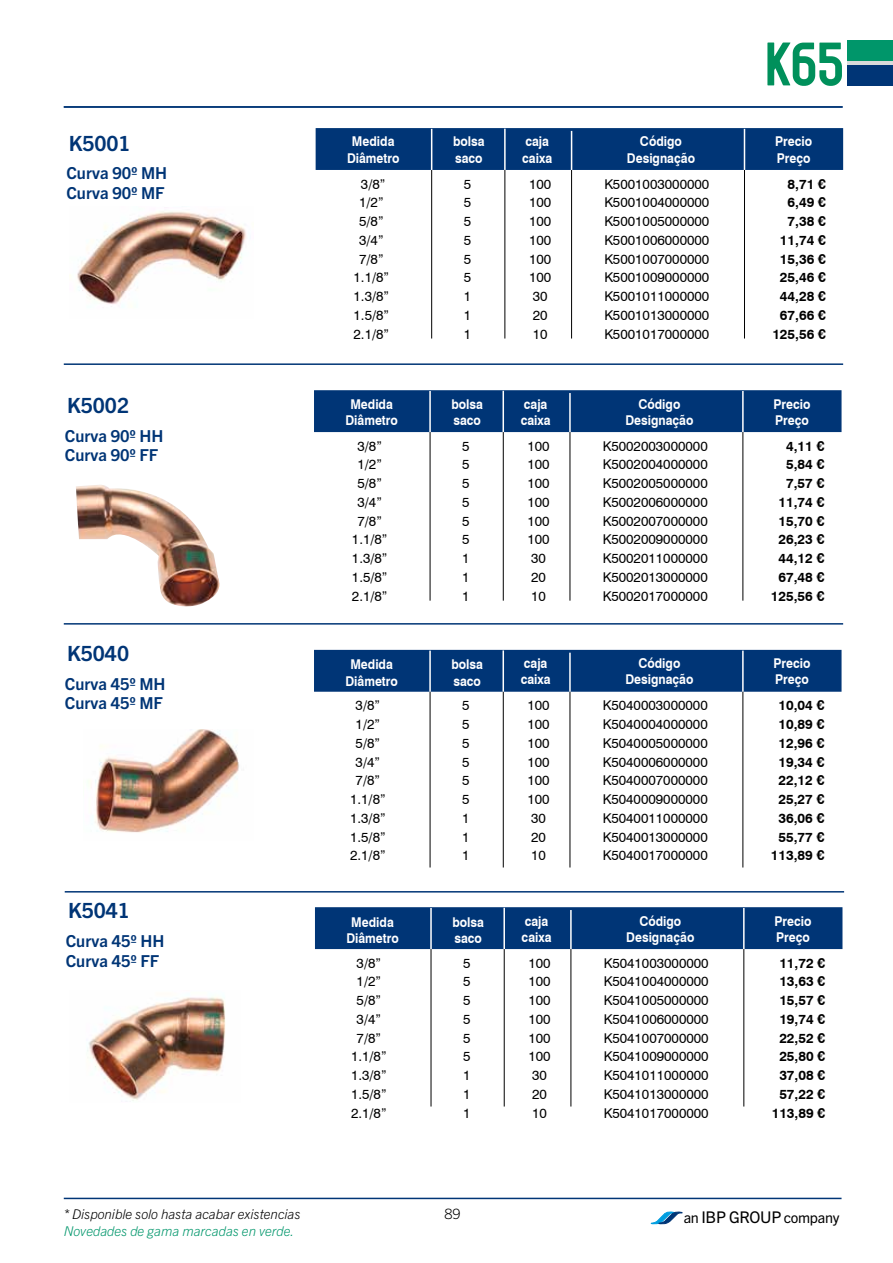
<style>
.page{position:relative;width:893px;height:1263px;background:#fff}
.page>*{position:absolute;margin:0;border:0;box-sizing:border-box;transform-origin:0 0}
.t1{font:700 21px "Trade Gothic Next LT Pro";color:#003576}
.t2{font:700 16.5px/19.8px "Trade Gothic Next LT Pro";color:#003576}
.t3{font:14.55px "Trade Gothic Next LT Pro";letter-spacing:-.02em;color:#000}
.t4{font:300 14.25px "Trade Gothic Next LT Pro";color:#000}
.t5{font:13.5px/18.8px "Swiss 721 BT";color:#000;text-align:justify}
.t6{font:700 13.5px/16.2px "Swiss 721 BT";color:#fff;scale:.9 1}
.t7{font:700 13.5px/18.8px "Swiss 721 BT";color:#000;text-align:right}
.t8{font:italic 300 13.5px "Trade Gothic Next LT Pro";color:#000}
.t9{font:italic 300 13.5px "Trade Gothic Next LT Pro";color:#00966b}
.s1{font-size:16.2px}
</style>
<div class="page">
<svg style="left:651px;top:1211px;width:31px;height:13px"></svg>
<hr style="left:64px;top:1198px;width:777px;height:1px;background:#003576">
<svg style="left:767px;top:43px;width:75px;height:43px"></svg>
<img style="left:70px;top:211px;width:176px;height:96px">
<img style="left:76px;top:485px;width:144px;height:122px">
<img style="left:88px;top:729px;width:151px;height:104px">
<img style="left:87px;top:997px;width:139px;height:104px">
<div style="left:848px;top:59px;width:45px;height:9px;background:#d9dadb"></div>
<div style="left:848px;top:40px;width:45px;height:21px;background:#00966a"></div>
<div style="left:848px;top:65px;width:45px;height:21px;background:#003576"></div>
<hr style="left:64px;top:106px;width:779px;height:2px;background:#003576">
<hr style="left:431px;top:129px;width:1px;height:209px;background:#000">
<hr style="left:504px;top:129px;width:1px;height:209px;background:#000">
<hr style="left:571px;top:131px;width:1px;height:207px;background:#000">
<hr style="left:744px;top:131px;width:1px;height:207px;background:#000">
<div style="left:316px;top:128px;width:527px;height:42px;background:#003576;border:2px solid #003576"></div>
<hr style="left:431px;top:129px;width:1px;height:41px;background:#fff">
<hr style="left:504px;top:129px;width:2px;height:41px;background:#fff">
<hr style="left:571px;top:131px;width:1px;height:39px;background:#fff">
<hr style="left:744px;top:129px;width:1px;height:41px;background:#fff">
<hr style="left:64px;top:363px;width:779px;height:2px;background:#003576">
<hr style="left:430px;top:391px;width:1px;height:210px;background:#000">
<hr style="left:503px;top:391px;width:1px;height:210px;background:#000">
<hr style="left:570px;top:393px;width:1px;height:208px;background:#000">
<hr style="left:742px;top:393px;width:1px;height:208px;background:#000">
<div style="left:314px;top:390px;width:527px;height:42px;background:#003576;border:2px solid #003576"></div>
<hr style="left:429px;top:391px;width:2px;height:41px;background:#fff">
<hr style="left:502px;top:391px;width:2px;height:41px;background:#fff">
<hr style="left:569px;top:393px;width:2px;height:39px;background:#fff">
<hr style="left:742px;top:391px;width:2px;height:41px;background:#fff">
<hr style="left:64px;top:623px;width:779px;height:2px;background:#003576">
<hr style="left:430px;top:651px;width:1px;height:216px;background:#000">
<hr style="left:503px;top:651px;width:1px;height:216px;background:#000">
<hr style="left:570px;top:653px;width:1px;height:214px;background:#000">
<hr style="left:742px;top:653px;width:1px;height:214px;background:#000">
<div style="left:314px;top:650px;width:527px;height:42px;background:#003576;border:2px solid #003576"></div>
<hr style="left:429px;top:651px;width:2px;height:41px;background:#fff">
<hr style="left:502px;top:650px;width:2px;height:42px;background:#fff">
<hr style="left:569px;top:653px;width:2px;height:39px;background:#fff">
<hr style="left:742px;top:651px;width:2px;height:41px;background:#fff">
<hr style="left:65px;top:891px;width:779px;height:1px;background:#003576">
<hr style="left:431px;top:908px;width:1px;height:198px;background:#000">
<hr style="left:504px;top:908px;width:1px;height:198px;background:#000">
<hr style="left:570px;top:910px;width:1px;height:196px;background:#000">
<hr style="left:743px;top:910px;width:1px;height:196px;background:#000">
<div style="left:315px;top:907px;width:527px;height:42px;background:#003576;border:2px solid #003576"></div>
<hr style="left:430px;top:908px;width:2px;height:41px;background:#fff">
<hr style="left:503px;top:908px;width:2px;height:41px;background:#fff">
<hr style="left:570px;top:910px;width:2px;height:39px;background:#fff">
<hr style="left:743px;top:908px;width:2px;height:41px;background:#fff">
<h1 class="t1" style="left:69px;top:128px;width:63px">K5001</h1>
<p class="t6" style="left:627px;top:133px;width:77px;text-align:center">Código<br>Designação</p>
<p class="t6" style="left:347px;top:133px;width:60px;text-align:center">Medida<br>Diâmetro</p>
<p class="t6" style="left:453px;top:133px;width:37px">bolsa saco</p>
<p class="t6" style="left:775px;top:133px;width:43px">Precio<br>Preço</p>
<p class="t6" style="left:522px;top:133px;width:35px">caja caixa</p>
<p class="t2" style="left:66px;top:162px;width:102px">Curva 90º MH<br>Curva 90º MF</p>
<p class="t5" style="left:604px;top:174px;width:106px">K5001003000000<br>K5001004000000<br>K5001005000000<br>K5001006000000<br>K5001007000000<br>K5001009000000<br>K5001011000000<br>K5001013000000<br>K5001017000000</p>
<p class="t7" style="left:772px;top:174px;width:55px">8,71 €<br>6,49 €<br>7,38 €<br>11,74 €<br>15,36 €<br>25,46 €<br>44,28 €<br>67,66 €<br>125,56 €</p>
<p class="t5" style="left:354px;top:174px;width:37px;text-align:center">3/8”<br>1/2”<br>5/8”<br>3/4”<br>7/8”<br>1.1/8”<br>1.3/8”<br>1.5/8”<br>2.1/8”</p>
<p class="t5" style="left:529px;top:174px;width:24px;text-align:left">100<br>100<br>100<br>100<br>100<br>100<br>30<br>20<br>10</p>
<p class="t5" style="left:464px;top:174px;width:9px">5<br>5<br>5<br>5<br>5<br>5<br>1<br>1<br>1</p>
<h1 class="t1" style="left:67px;top:391px;width:63px">K5002</h1>
<p class="t6" style="left:625px;top:396px;width:77px;text-align:center">Código<br>Designação</p>
<p class="t6" style="left:345px;top:396px;width:60px;text-align:center">Medida<br>Diâmetro</p>
<p class="t6" style="left:451px;top:396px;width:37px">bolsa saco</p>
<p class="t6" style="left:773px;top:396px;width:43px">Precio<br>Preço</p>
<p class="t6" style="left:521px;top:396px;width:35px">caja caixa</p>
<p class="t2" style="left:65px;top:424px;width:100px">Curva 90º HH<br>Curva 90º FF</p>
<p class="t5" style="left:603px;top:436px;width:106px">K5002003000000<br>K5002004000000<br>K5002005000000<br>K5002006000000<br>K5002007000000<br>K5002009000000<br>K5002011000000<br>K5002013000000<br>K5002017000000</p>
<p class="t7" style="left:771px;top:436px;width:55px">4,11 €<br>5,84 €<br>7,57 €<br>11,74 €<br>15,70 €<br>26,23 €<br>44,12 €<br>67,48 €<br>125,56 €</p>
<p class="t5" style="left:352px;top:436px;width:37px;text-align:center">3/8”<br>1/2”<br>5/8”<br>3/4”<br>7/8”<br>1.1/8”<br>1.3/8”<br>1.5/8”<br>2.1/8”</p>
<p class="t5" style="left:527px;top:436px;width:24px;text-align:left">100<br>100<br>100<br>100<br>100<br>100<br>30<br>20<br>10</p>
<p class="t5" style="left:462px;top:436px;width:9px">5<br>5<br>5<br>5<br>5<br>5<br>1<br>1<br>1</p>
<h1 class="t1" style="left:67px;top:638px;width:63px">K5040</h1>
<p class="t2" style="left:65px;top:672px;width:102px">Curva 45º MH<br>Curva 45º MF</p>
<h1 class="t1" style="left:68px;top:896px;width:63px">K5041</h1>
<p class="t2" style="left:66px;top:930px;width:100px">Curva 45º HH<br>Curva 45º FF</p>
<p class="t6" style="left:345px;top:656px;width:60px;text-align:center">Medida<br>Diâmetro</p>
<p class="t5" style="left:350px;top:696px;width:37px;text-align:center">3/8”<br>1/2”<br>5/8”<br>3/4”<br>7/8”<br>1.1/8”<br>1.3/8”<br>1.5/8”<br>2.1/8”</p>
<p class="t6" style="left:346px;top:914px;width:60px;text-align:center">Medida<br>Diâmetro</p>
<p class="t5" style="left:351px;top:953px;width:37px;text-align:center">3/8”<br>1/2”<br>5/8”<br>3/4”<br>7/8”<br>1.1/8”<br>1.3/8”<br>1.5/8”<br>2.1/8”</p>
<p class="t6" style="left:451px;top:656px;width:37px">bolsa saco</p>
<p class="t5" style="left:462px;top:696px;width:9px">5<br>5<br>5<br>5<br>5<br>5<br>1<br>1<br>1</p>
<p class="t6" style="left:452px;top:914px;width:37px">bolsa saco</p>
<p class="t5" style="left:463px;top:953px;width:9px">5<br>5<br>5<br>5<br>5<br>5<br>1<br>1<br>1</p>
<p class="t8" style="left:64px;top:1205px;width:238px">* Disponible solo hasta acabar existencias</p>
<p class="t4" style="left:444px;top:1204px;width:18px">89</p>
<p class="t9" style="left:64px;top:1221px;width:232px">Novedades de gama marcadas en verde.</p>
<p class="t6" style="left:521px;top:655px;width:35px">caja caixa</p>
<p class="t5" style="left:527px;top:696px;width:24px;text-align:left">100<br>100<br>100<br>100<br>100<br>100<br>30<br>20<br>10</p>
<p class="t6" style="left:522px;top:912px;width:35px">caja caixa</p>
<p class="t5" style="left:528px;top:953px;width:24px;text-align:left">100<br>100<br>100<br>100<br>100<br>100<br>30<br>20<br>10</p>
<p class="t6" style="left:625px;top:655px;width:77px;text-align:center">Código<br>Designação</p>
<p class="t6" style="left:773px;top:655px;width:43px">Precio<br>Preço</p>
<p class="t5" style="left:603px;top:696px;width:106px">K5040003000000<br>K5040004000000<br>K5040005000000<br>K5040006000000<br>K5040007000000<br>K5040009000000<br>K5040011000000<br>K5040013000000<br>K5040017000000</p>
<p class="t7" style="left:771px;top:696px;width:55px;text-align:center">10,04 €<br>10,89 €<br>12,96 €<br>19,34 €<br>22,12 €<br>25,27 €<br>36,06 €<br>55,77 €<br>113,89 €</p>
<p class="t6" style="left:626px;top:912px;width:77px;text-align:center">Código<br>Designação</p>
<p class="t6" style="left:774px;top:912px;width:43px">Precio<br>Preço</p>
<p class="t5" style="left:604px;top:953px;width:106px">K5041003000000<br>K5041004000000<br>K5041005000000<br>K5041006000000<br>K5041007000000<br>K5041009000000<br>K5041011000000<br>K5041013000000<br>K5041017000000</p>
<p class="t7" style="left:772px;top:953px;width:55px;text-align:center">11,72 €<br>13,63 €<br>15,57 €<br>19,74 €<br>22,52 €<br>25,80 €<br>37,08 €<br>57,22 €<br>113,89 €</p>
<p class="t3" style="left:684px;top:1208px;width:157px">an <span class="s1">IBP GROUP</span> company</p>
</div>
